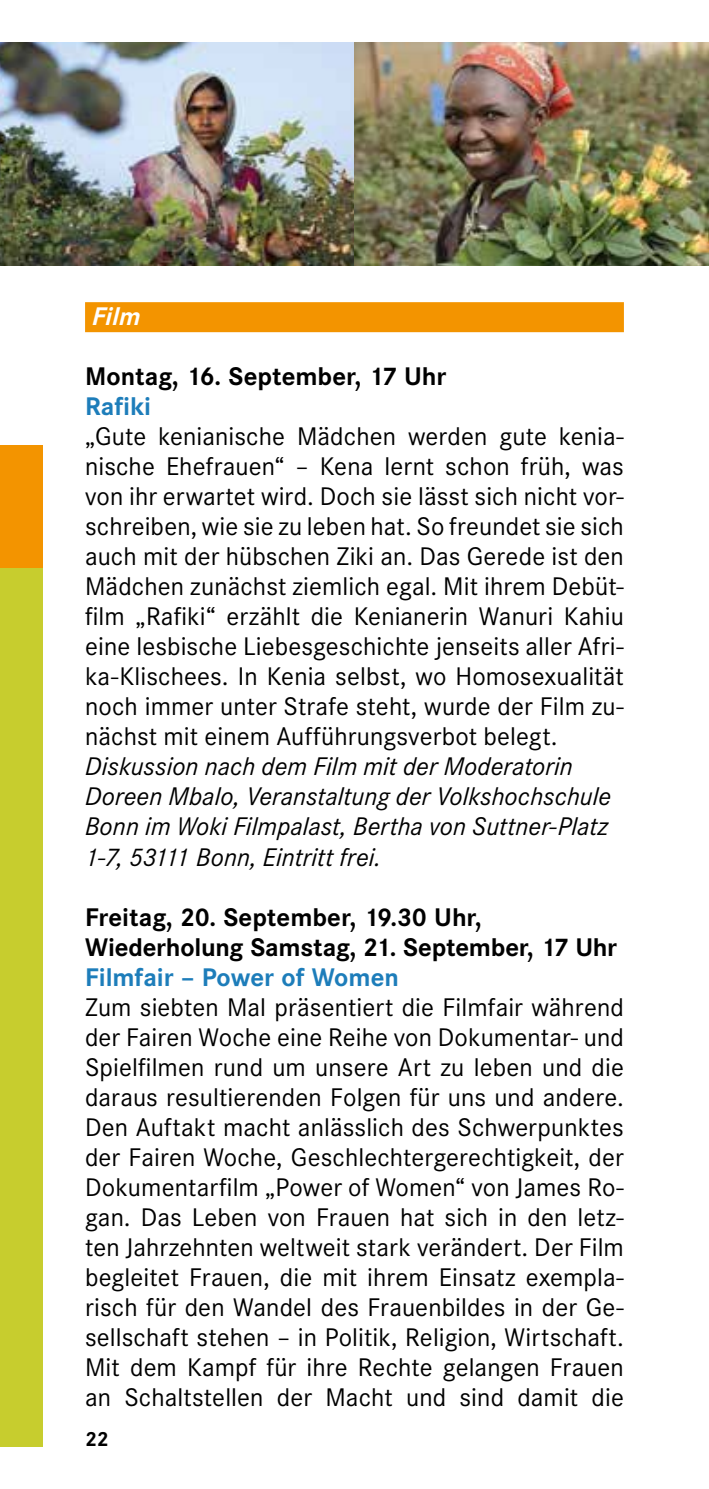
<style>
.page{position:relative;width:709px;height:1489px;background:#fff}
.page>*{position:absolute;margin:0;border:0;box-sizing:border-box;transform-origin:0 0}
.t1{font:25px/30px "Corporate SBQ";letter-spacing:.005em;color:#000;text-align:justify}
.t2{font:italic 25px/30px "Corporate SBQ";letter-spacing:.005em;color:#000}
.t3{font:700 25px/30px "Corporate SBQ";letter-spacing:-.005em;color:#000}
.t4{font:700 25px "Corporate SBQ";color:#1d7dba}
.t5{font:italic 700 25px "Corporate SBQ";color:#fff}
.t6{font:700 20px "Corporate SBQ";color:#000}
</style>
<div class="page">
<div style="left:0;top:445px;width:43px;height:1001px;background:#c7cd2e"></div>
<img style="left:0;top:43px;width:709px;height:222px">
<div style="left:85px;top:302px;width:539px;height:30px;background:#f39400"></div>
<div style="left:0;top:445px;width:43px;height:123px;background:#f39400"></div>
<p class="t5" style="left:92px;top:301px;width:50px">Film</p>
<p class="t3" style="left:85px;top:362px;width:363px">Montag, 16. September, 17 Uhr</p>
<p class="t4" style="left:85px;top:391px;width:68px">Rafiki</p>
<p class="t1" style="left:85px;top:422px;width:540px">„Gute kenianische Mädchen werden gute kenia&shy;nische Ehefrauen“ – Kena lernt schon früh, was von ihr erwartet wird. Doch sie lässt sich nicht vor&shy;schreiben, wie sie zu leben hat. So freundet sie sich auch mit der hübschen Ziki an. Das Gerede ist den Mädchen zunächst ziemlich egal. Mit ihrem Debüt&shy;film „Rafiki“ erzählt die Kenianerin Wanuri Kahiu eine lesbische Liebesgeschichte jenseits aller Afri&shy;ka-Klischees. In Kenia selbst, wo Homosexualität noch immer unter Strafe steht, wurde der Film zu&shy;nächst mit einem Aufführungsverbot belegt.</p>
<p class="t2" style="left:85px;top:751px;width:527px">Diskussion nach dem Film mit der Moderatorin Doreen Mbalo, Veranstaltung der Volkshochschule Bonn im Woki Filmpalast, Bertha von Suttner-Platz 1-7, 53111 Bonn, Eintritt frei.</p>
<p class="t3" style="left:85px;top:902px;width:534px">Freitag, 20. September, 19.30 Uhr,<br>Wiederholung Samstag, 21. September, 17 Uhr</p>
<p class="t4" style="left:85px;top:961px;width:315px">Filmfair – Power of Women</p>
<p class="t1" style="left:85px;top:992px;width:540px">Zum siebten Mal präsentiert die Filmfair während der Fairen Woche eine Reihe von Dokumentar- und Spielfilmen rund um unsere Art zu leben und die daraus resultierenden Folgen für uns und andere.<br>Den Auftakt macht anlässlich des Schwerpunktes der Fairen Woche, Geschlechtergerechtigkeit, der Dokumentarfilm „Power of Women“ von James Ro&shy;gan. Das Leben von Frauen hat sich in den letz&shy;ten Jahrzehnten weltweit stark verändert. Der Film begleitet Frauen, die mit ihrem Einsatz exempla&shy;risch für den Wandel des Frauenbildes in der Ge&shy;sellschaft stehen – in Politik, Religion, Wirtschaft.<br>Mit dem Kampf für ihre Rechte gelangen Frauen an Schaltstellen der Macht und sind damit die</p>
<p class="t6" style="left:85px;top:1426px;width:25px">22</p>
</div>
